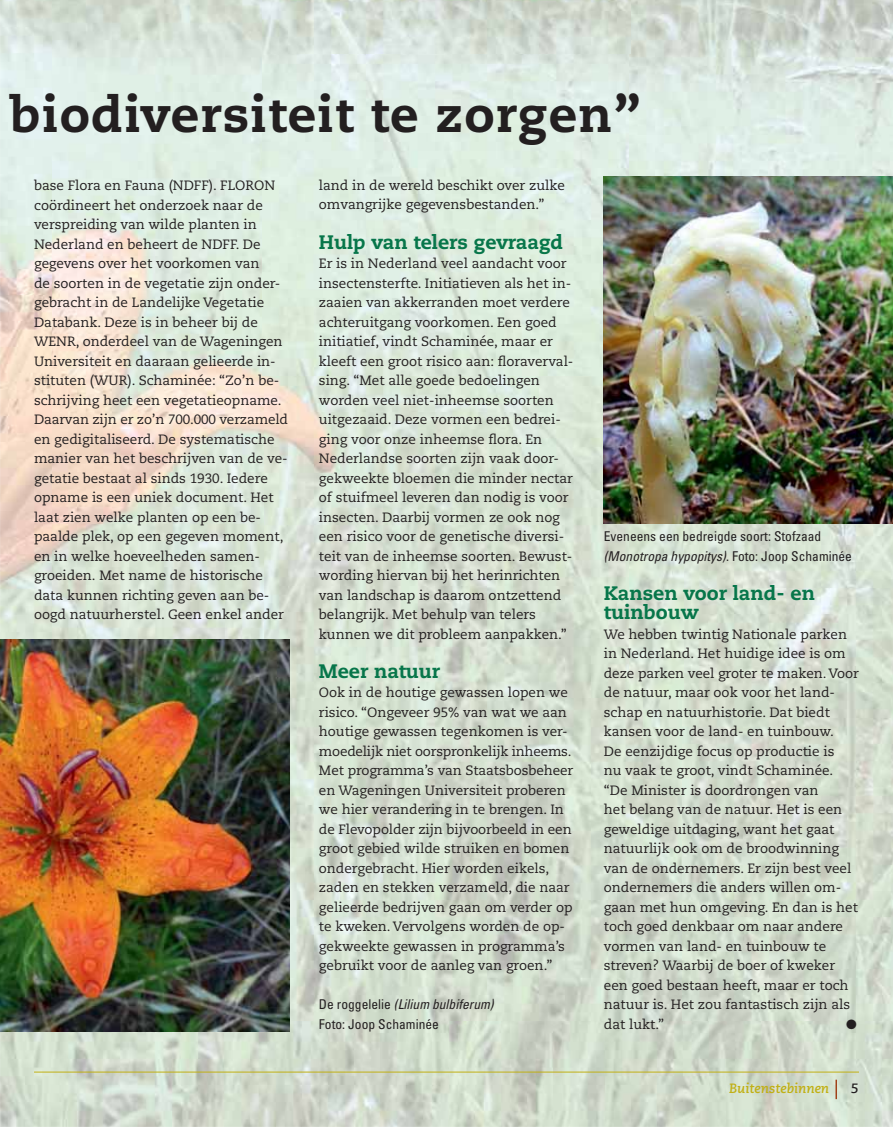
<style>
.page{position:relative;width:893px;height:1127px;background:#fff}
.page>*{position:absolute;margin:0;border:0;box-sizing:border-box;transform-origin:0 0}
.t1{font:800 49.5px "Caecilia LT Std";letter-spacing:.025em;color:#231f20}
.t2{font:800 19.5px/19.5px "Caecilia LT Std";color:#07764a}
.t3{font:13.5px/19.5px "Caecilia LT Std";color:#231f20}
.t4{font:condensed 13.5px/19.5px "Univers";color:#231f20}
.t5{font:italic 700 13.5px "Caecilia LT Std";color:#c1b015}
.t6{font:italic 700 13.5px "Caecilia LT Std";color:#231f20}
.t7{font:13.5px "Zapf Dingbats ITC";color:#231f20}
.s1{font-style:italic}
</style>
<div class="page">
<img style="left:0;top:1020px;width:893px;height:107px">
<img style="left:0;top:0;width:52px;height:639px">
<img style="left:289px;top:698px;width:394px;height:322px">
<img style="left:683px;top:523px;width:210px;height:497px">
<img style="left:263px;top:0;width:367px;height:698px">
<img style="left:630px;top:523px;width:53px;height:175px">
<img style="left:52px;top:0;width:211px;height:639px">
<img style="left:630px;top:0;width:263px;height:176px">
<img style="left:604px;top:176px;width:289px;height:347px">
<img style="left:0;top:639px;width:289px;height:392px">
<hr style="left:34px;top:1071px;width:825px;height:1px;background:#c1b015">
<hr style="left:835px;top:1079px;width:2px;height:20px;background:#a04119">
<h1 class="t1" style="left:11px;top:90px;width:631px">biodiversiteit te zorgen”</h1>
<p class="t3" style="left:34px;top:176px;width:256px">base Flora en Fauna (NDFF). FLORON coördineert het onderzoek naar de verspreiding van wilde planten in Nederland en beheert de NDFF. De gegevens over het voorkomen van<br>de soorten in de vegetatie zijn onder&shy;gebracht in de Landelijke Vegetatie Databank. Deze is in beheer bij de WENR, onderdeel van de Wageningen Universiteit en daaraan gelieerde in&shy;stituten (WUR). Schaminée: “Zo’n be&shy;schrijving heet een vegetatieopname.<br>Daarvan zijn er zo’n 700.000 verzameld en gedigitaliseerd. De systematische manier van het beschrijven van de ve&shy;getatie bestaat al sinds 1930. Iedere opname is een uniek document. Het laat zien welke planten op een be&shy;paalde plek, op een gegeven moment, en in welke hoeveelheden samen&shy;groeiden. Met name de historische data kunnen richting geven aan be&shy;oogd natuurherstel. Geen enkel ander</p>
<p class="t3" style="left:319px;top:176px;width:247px">land in de wereld beschikt over zulke omvangrijke gegevensbestanden.”</p>
<h2 class="t2" style="left:319px;top:233px;width:246px">Hulp van telers gevraagd</h2>
<p class="t3" style="left:319px;top:254px;width:256px">Er is in Nederland veel aandacht voor insectensterfte. Initiatieven als het in&shy;zaaien van akkerranden moet verdere achteruitgang voorkomen. Een goed initiatief, vindt Schaminée, maar er kleeft een groot risico aan: floraverval&shy;sing. “Met alle goede bedoelingen worden veel niet-inheemse soorten uitgezaaid. Deze vormen een bedrei&shy;ging voor onze inheemse flora. En Nederlandse soorten zijn vaak door&shy;gekweekte bloemen die minder nectar of stuifmeel leveren dan nodig is voor insecten. Daarbij vormen ze ook nog een risico voor de genetische diversi&shy;teit van de inheemse soorten. Bewust&shy;wording hiervan bij het herinrichten van landschap is daarom ontzettend belangrijk. Met behulp van telers kunnen we dit probleem aanpakken.”</p>
<h2 class="t2" style="left:319px;top:662px;width:123px">Meer natuur</h2>
<p class="t3" style="left:319px;top:683px;width:256px">Ook in de houtige gewassen lopen we risico. “Ongeveer 95% van wat we aan houtige gewassen tegenkomen is ver&shy;moedelijk niet oorspronkelijk inheems.<br>Met programma’s van Staatsbosbeheer en Wageningen Universiteit proberen we hier verandering in te brengen. In de Flevopolder zijn bijvoorbeeld in een groot gebied wilde struiken en bomen ondergebracht. Hier worden eikels, zaden en stekken verzameld, die naar gelieerde bedrijven gaan om verder op te kweken. Vervolgens worden de op&shy;gekweekte gewassen in programma’s gebruikt voor de aanleg van groen.”</p>
<p class="t4" style="left:319px;top:996px;width:179px">D e r o g g e l e l i e <span class="s1">(Lilium bulbiferum)<br></span>Foto: Joop Schaminée</p>
<p class="t4" style="left:604px;top:528px;width:250px">Eveneens een bedreigde soort: Stofzaad <span class="s1">(Monotropa hypopitys)</span>. F o t o : J o o p S c h a m i n é e</p>
<h2 class="t2" style="left:604px;top:584px;width:213px">Kansen voor land- en tuinbouw</h2>
<p class="t3" style="left:604px;top:625px;width:257px">We hebben twintig Nationale parken in Nederland. Het huidige idee is om deze parken veel groter te maken. Voor de natuur, maar ook voor het land&shy;schap en natuurhistorie. Dat biedt kansen voor de land- en tuinbouw.<br>De eenzijdige focus op productie is<br>nu vaak te groot, vindt Schaminée. “De Minister is doordrongen van<br>het belang van de natuur. Het is een geweldige uitdaging, want het gaat natuurlijk ook om de broodwinning van de ondernemers. Er zijn best veel ondernemers die anders willen om&shy;gaan met hun omgeving. En dan is het toch goed denkbaar om naar andere vormen van land- en tuinbouw te streven? Waarbij de boer of kweker een goed bestaan heeft, maar er toch natuur is. Het zou fantastisch zijn als dat lukt.”</p>
<p class="t7" style="left:846px;top:1019px;width:12px">●</p>
<p class="t5" style="left:729px;top:1081px;width:101px">Buitenstebinnen</p>
<p class="t6" style="left:851px;top:1081px;width:9px">5</p>
</div>
